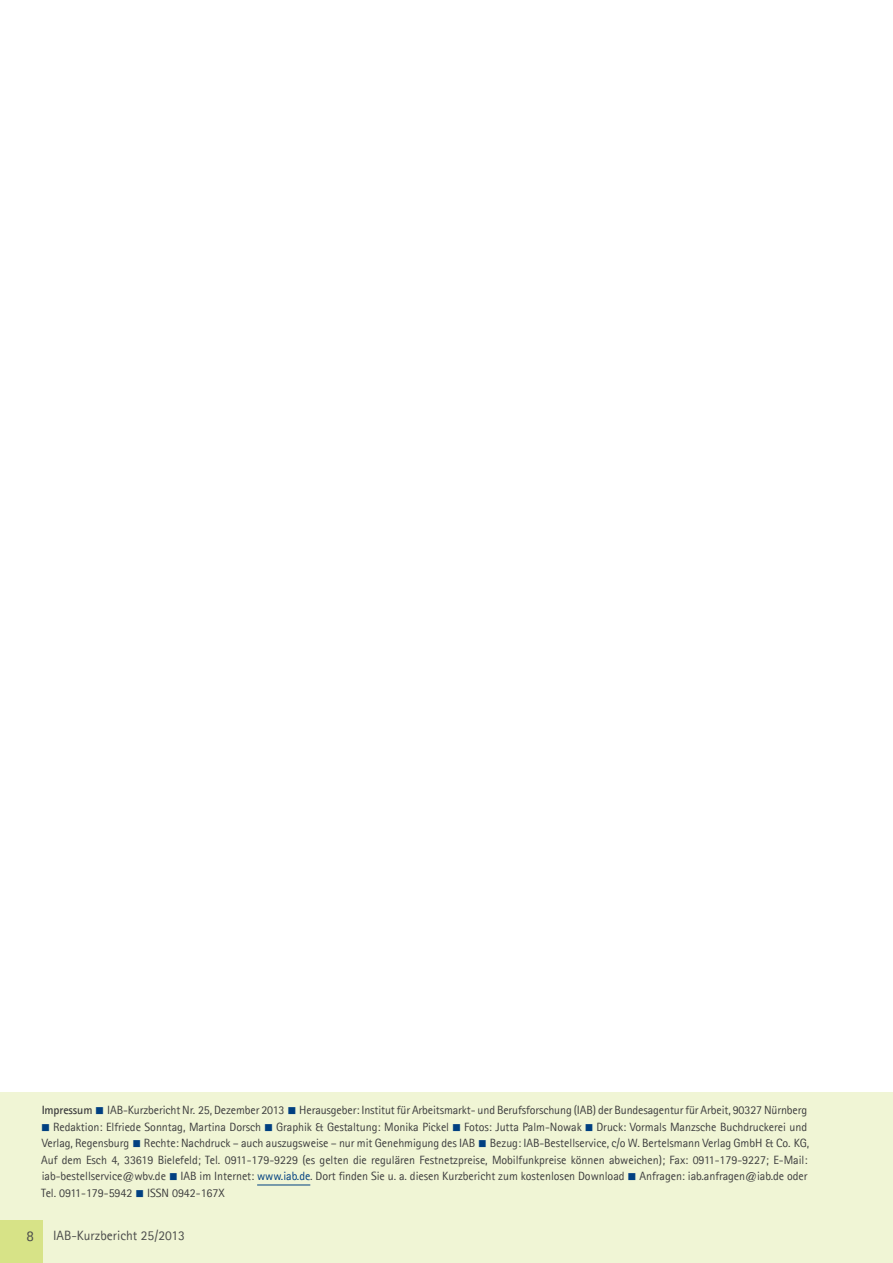
<style>
.page{position:relative;width:893px;height:1263px;background:#fff}
.page>*{position:absolute;margin:0;border:0;box-sizing:border-box;transform-origin:0 0}
.t1{font:15px "Agfa Rotis Sans Serif";color:#4b4c4b}
.t2{font:13.5px "Agfa Rotis Sans Serif";color:#4b4c4b}
.Graphi_Kasten-Abbild{font:12px/16.5px "Agfa Rotis Sans Serif";letter-spacing:-.005em;color:#3e3e3f}
.s1{font-weight:700}
.s2{color:#014081}
</style>
<div class="page">
<div style="left:0;top:1092px;width:893px;height:171px;background:#f0f5d5"></div>
<hr style="left:257px;top:1185px;width:53px;height:1px;background:#014081">
<div style="left:0;top:1220px;width:43px;height:43px;background:#d7e387"></div>
<p class="Graphi_Kasten-Abbild" style="left:42px;top:1102px;width:767px"><span class="s1">Impressum</span> <span class="s2">■</span> IAB-Kurzbericht Nr. 25, Dezember 2013 <span class="s2">■</span> Herausgeber: Institut für Arbeitsmarkt- und Berufsforschung (IAB) der Bundesagentur für Arbeit, 90327 Nürnberg</p>
<p class="Graphi_Kasten-Abbild" style="left:41px;top:1118px;width:770px"><span class="s2">■</span> Redaktion: Elfriede Sonntag, Martina Dorsch <span class="s2">■</span> Graphik &amp; Gestaltung: Monika Pickel <span class="s2">■</span> Fotos: Jutta Palm-Nowak <span class="s2">■</span> Druck: Vormals Manzsche Buchdruckerei und Verlag, Regensburg <span class="s2">■</span> Rechte: Nachdruck – auch auszugsweise – nur mit Genehmigung des IAB <span class="s2">■</span> Bezug: IAB-Bestellservice, c/o W. Bertelsmann Verlag GmbH &amp; Co. KG, Auf dem Esch 4, 33619 Bielefeld; Tel. 0911-179-9229 (es gelten die regulären Festnetzpreise, Mobilfunkpreise können abweichen); Fax: 0911-179-9227; E-Mail: iab-bestellservice@wbv.de <span class="s2">■</span> IAB im Internet: <span class="s2">www.iab.de</span>. Dort finden Sie u. a. diesen Kurzbericht zum kostenlosen Download <span class="s2">■</span> Anfragen: iab.anfragen@iab.de oder Tel. 0911-179-5942 <span class="s2">■</span> ISSN 0942-167X</p>
<p class="t1" style="left:27px;top:1227px;width:9px">8</p>
<p class="t2" style="left:53px;top:1227px;width:133px">IAB-Kurzbericht 25/2013</p>
</div>
